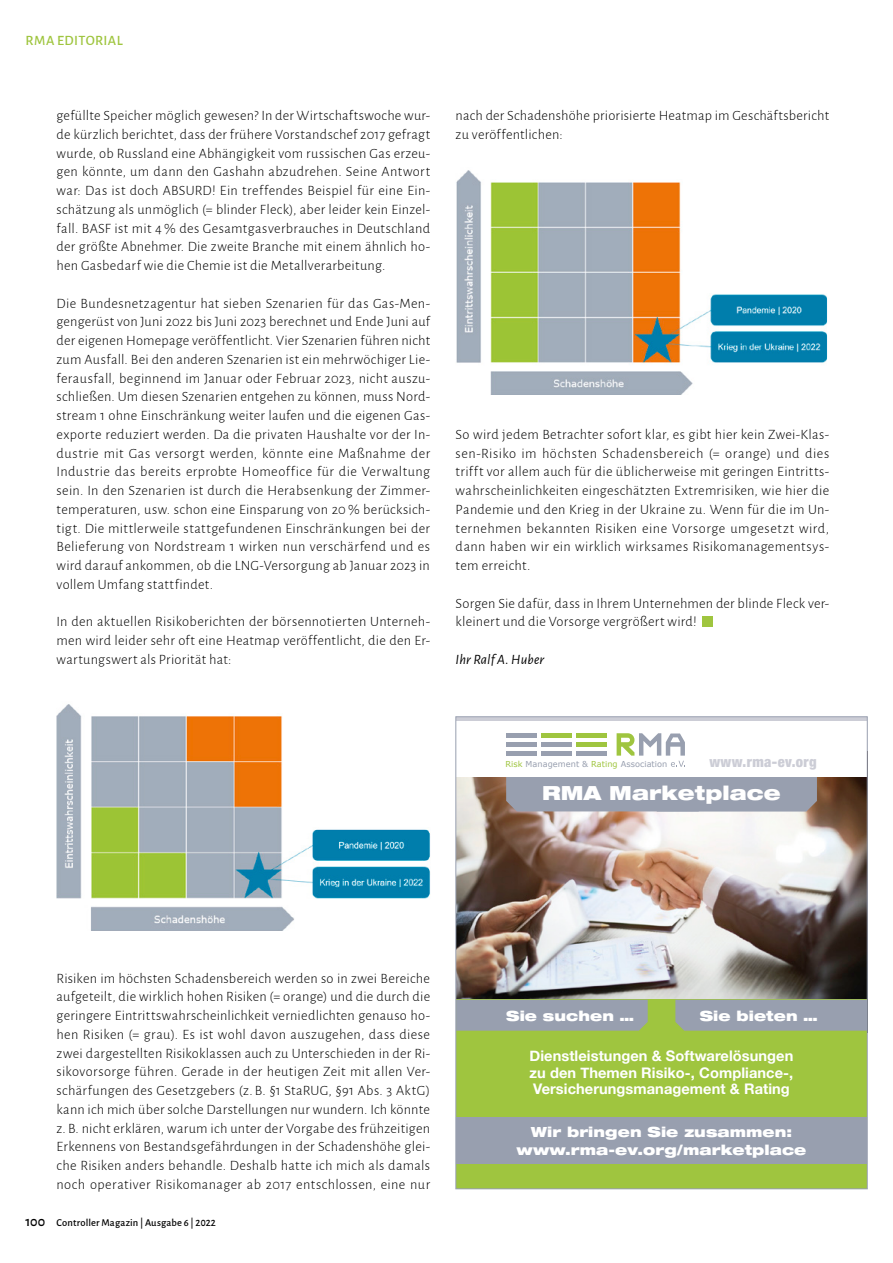
<style>
.page{position:relative;width:893px;height:1263px;background:#fff}
.page>*{position:absolute;margin:0;border:0;box-sizing:border-box;transform-origin:0 0}
.t1{font:900 expanded 19.5px "Helvetica Neue";letter-spacing:.005em;color:#fff}
.t2{font:700 14.55px/16.5px "Helvetica Neue";letter-spacing:.005em;color:#fff;text-align:justify}
.t3{font:900 condensed 14.55px "Helvetica Neue";letter-spacing:.03em;color:#cccdd6}
.t4{font:300 14.25px/18.8px "Alegreya Sans";letter-spacing:.015em;color:#000;text-align:justify}
.t5{font:italic 14.25px "Alegreya Sans";letter-spacing:.005em;color:#000}
.t6{font:500 14.25px "Alegreya Sans";letter-spacing:.025em;color:#9fc53f}
.t7{font:900 expanded 13.95px "Helvetica Neue";letter-spacing:.005em;color:#fff}
.t8{font:500 10.5px "Alegreya Sans";letter-spacing:.015em;color:#000}
.t9{font:8.25px "Verdana";letter-spacing:.005em;color:#989faf}
.s1{color:#9fc53f}
.s2{font-size:14.25px}
</style>
<div class="page">
<img style="left:458px;top:777px;width:407px;height:223px">
<div style="left:506px;top:777px;width:311px;height:34px;background:#989faf"></div>
<div style="left:456px;top:1000px;width:411px;height:189px;background:#9fc53f"></div>
<div style="left:456px;top:1117px;width:411px;height:47px;background:#989faf"></div>
<div style="left:458px;top:1000px;width:190px;height:31px;background:#989faf"></div>
<div style="left:675px;top:1000px;width:190px;height:31px;background:#989faf"></div>
<hr style="left:576px;top:734px;width:31px;height:4px;background:#9fc53f">
<div style="left:576px;top:742px;width:31px;height:5px;background:#9fc53f"></div>
<div style="left:576px;top:751px;width:31px;height:5px;background:#989faf"></div>
<hr style="left:541px;top:734px;width:31px;height:4px;background:#9fc53f">
<div style="left:541px;top:742px;width:31px;height:5px;background:#989faf"></div>
<div style="left:541px;top:751px;width:31px;height:5px;background:#989faf"></div>
<hr style="left:506px;top:734px;width:31px;height:4px;background:#989faf">
<div style="left:506px;top:742px;width:31px;height:5px;background:#989faf"></div>
<div style="left:506px;top:751px;width:31px;height:5px;background:#989faf"></div>
<svg style="left:617px;top:733px;width:68px;height:34px"></svg>
<hr style="left:456px;top:717px;width:411px;height:3px;background:#cccdd6">
<img style="left:57px;top:704px;width:373px;height:226px">
<img style="left:456px;top:170px;width:372px;height:224px">
<div style="left:702px;top:616px;width:11px;height:10px;background:#9fc53f"></div>
<p class="t6" style="left:26px;top:31px;width:99px">RMA EDITORIAL</p>
<p class="t4" style="left:57px;top:106px;width:375px">gefüllte Speicher möglich gewesen? In der Wirtschaftswoche wur&shy;de kürzlich berichtet, dass der frühere Vorstandschef 2017 gefragt wurde, ob Russland eine Abhängigkeit vom russischen Gas erzeu&shy;gen könnte, um dann den Gashahn abzudrehen. Seine Antwort war: Das ist doch ABSURD! Ein treffendes Beispiel für eine Ein&shy;schätzung als unmöglich (= blinder Fleck), aber leider kein Einzel&shy;fall. BASF ist mit 4 % des Gesamtgasverbrauches in Deutschland der größte Abnehmer. Die zweite Branche mit einem ähnlich ho&shy;hen Gasbedarf wie die Chemie ist die Metallverarbeitung.</p>
<p class="t4" style="left:57px;top:293px;width:375px">Die Bundesnetzagentur hat sieben Szenarien für das Gas-Men&shy;gengerüst von Juni 2022 bis Juni 2023 berechnet und Ende Juni auf der eigenen Homepage veröffentlicht. Vier Szenarien führen nicht zum Ausfall. Bei den anderen Szenarien ist ein mehrwöchiger Lie&shy;ferausfall, beginnend im Januar oder Februar 2023, nicht auszu&shy;schließen. Um diesen Szenarien entgehen zu können, muss Nord&shy;stream 1 ohne Einschränkung weiter laufen und die eigenen Gas&shy;exporte reduziert werden. Da die privaten Haushalte vor der In&shy;dustrie mit Gas versorgt werden, könnte eine Maßnahme der Industrie das bereits erprobte Homeoffice für die Verwaltung sein. In den Szenarien ist durch die Herabsenkung der Zimmer&shy;temperaturen, usw. schon eine Einsparung von 20 % berücksich&shy;tigt. Die mittlerweile stattgefundenen Einschränkungen bei der Belieferung von Nordstream 1 wirken nun verschärfend und es wird darauf ankommen, ob die LNG-Versorgung ab Januar 2023 in vollem Umfang stattfindet.</p>
<p class="t4" style="left:57px;top:612px;width:375px">In den aktuellen Risikoberichten der börsennotierten Unterneh&shy;men wird leider sehr oft eine Heatmap veröffentlicht, die den Er&shy;wartungswert als Priorität hat:</p>
<p class="t4" style="left:456px;top:106px;width:375px">nach der Schadenshöhe priorisierte Heatmap im Geschäftsbericht zu veröffentlichen:</p>
<p class="t4" style="left:456px;top:424px;width:375px">So wird jedem Betrachter sofort klar, es gibt hier kein Zwei-Klas&shy;sen-Risiko im höchsten Schadensbereich (= orange) und dies trifft vor allem auch für die üblicherweise mit geringen Eintritts&shy;wahrscheinlichkeiten eingeschätzten Extremrisiken, wie hier die Pandemie und den Krieg in der Ukraine zu. Wenn für die im Un&shy;ternehmen bekannten Risiken eine Vorsorge umgesetzt wird, dann haben wir ein wirklich wirksames Risikomanagementsys&shy;tem erreicht.</p>
<p class="t4" style="left:456px;top:593px;width:375px">Sorgen Sie dafür, dass in Ihrem Unternehmen der blinde Fleck ver&shy;kleinert und die Vorsorge vergrößert wird!</p>
<p class="t5" style="left:456px;top:649px;width:90px">Ihr Ralf A. Huber</p>
<p class="t9" style="left:505px;top:758px;width:164px"><span class="s1">Risk</span> Management &amp; <span class="s1">Rating</span> Association</p>
<p class="t3" style="left:709px;top:753px;width:109px">www.rma-ev.org</p>
<h1 class="t1" style="left:542px;top:781px;width:240px">RMA Marketplace</h1>
<p class="t4" style="left:57px;top:968px;width:375px">Risiken im höchsten Schadensbereich werden so in zwei Bereiche aufgeteilt, die wirklich hohen Risiken (= orange) und die durch die geringere Eintrittswahrscheinlichkeit verniedlichten genauso ho&shy;hen Risiken (= grau). Es ist wohl davon auszugehen, dass diese zwei dargestellten Risikoklassen auch zu Unterschieden in der Ri&shy;sikovorsorge führen. Gerade in der heutigen Zeit mit allen Ver&shy;schärfungen des Gesetzgebers (z. B. §1 StaRUG, §91 Abs. 3 AktG) kann ich mich über solche Darstellungen nur wundern. Ich könnte z. B. nicht erklären, warum ich unter der Vorgabe des frühzeitigen Erkennens von Bestandsgefährdungen in der Schadenshöhe glei&shy;che Risiken anders behandle. Deshalb hatte ich mich als damals noch operativer Risikomanager ab 2017 entschlossen, eine nur</p>
<p class="t8" style="left:26px;top:1215px;width:192px"><span class="s2">100</span> Controller Magazin | Ausgabe 6 | 2022</p>
<p class="t7" style="left:506px;top:1007px;width:129px">Sie suchen …</p>
<p class="t7" style="left:700px;top:1007px;width:119px">Sie bieten …</p>
<p class="t2" style="left:530px;top:1048px;width:265px">Dienstleistungen &amp; Softwarelösungen zu den Themen Risiko-, Compliance-, Versicherungsmanagement &amp; Rating</p>
<p class="t7" style="left:531px;top:1123px;width:263px">Wir bringen Sie zusammen:</p>
<p class="t7" style="left:517px;top:1141px;width:291px">www.rma-ev.org/marketplace</p>
</div>
